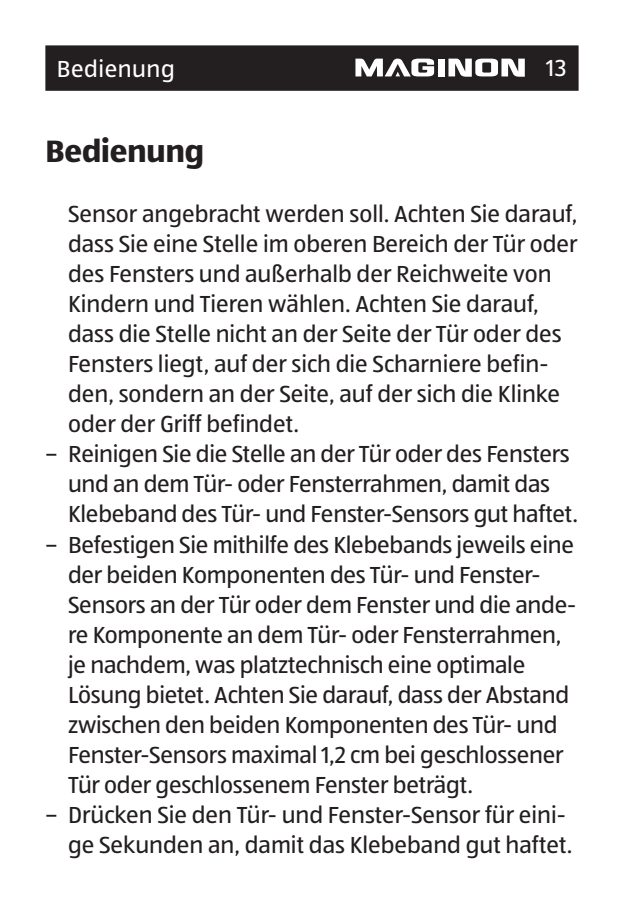
<style>
.page{position:relative;width:624px;height:908px;background:#fff}
.page>*{position:absolute;margin:0;border:0;box-sizing:border-box;transform-origin:0 0}
.t1{font:32px "ALDISUED Bold";color:#231f20}
.t2{font:24px/30px "ALDISUED Regular";letter-spacing:-.01em;color:#231f20}
.Kopfzeile_rechts{font:24px "ALDISUEDOT";letter-spacing:.02em;color:#fff}
</style>
<div class="page">
<div style="left:45px;top:45px;width:534px;height:46px;background:#231f20"></div>
<div style="left:438px;top:59px;width:6px;height:17px;background:#fff"></div>
<svg style="left:448px;top:59px;width:76px;height:18px"></svg>
<svg style="left:355px;top:59px;width:79px;height:17px"></svg>
<p class="Kopfzeile_rechts" style="left:57px;top:54px;width:120px">Bedienung</p>
<p class="Kopfzeile_rechts" style="left:546px;top:52px;width:22px">13</p>
<p class="t1" style="left:45px;top:131px;width:160px">Bedienung</p>
<p class="t2" style="left:68px;top:198px;width:511px">Sensor angebracht werden soll. Achten Sie darauf, dass Sie eine Stelle im oberen Bereich der Tür oder des Fensters und außerhalb der Reichweite von Kindern und Tieren wählen. Achten Sie darauf, dass die Stelle nicht an der Seite der Tür oder des Fensters liegt, auf der sich die Scharniere befin&shy;den, sondern an der Seite, auf der sich die Klinke oder der Griff befindet.</p>
<p class="t2" style="left:68px;top:438px;width:509px;text-indent:-23px">– Reinigen Sie die Stelle an der Tür oder des Fensters und an dem Tür- oder Fensterrahmen, damit das<br>Klebeband des Tür- und Fenster-Sensors gut haftet.</p>
<p class="t2" style="left:68px;top:528px;width:509px;text-indent:-23px">– Befestigen Sie mithilfe des Klebebands jeweils eine der beiden Komponenten des Tür- und Fenster-Sensors an der Tür oder dem Fenster und die ande&shy;re Komponente an dem Tür- oder Fensterrahmen, je nachdem, was platztechnisch eine optimale Lösung bietet. Achten Sie darauf, dass der Abstand zwischen den beiden Komponenten des Tür- und Fenster-Sensors maximal 1,2 cm bei geschlossener Tür oder geschlossenem Fenster beträgt.</p>
<p class="t2" style="left:45px;top:798px;width:526px;text-align:right">– Drücken Sie den Tür- und Fenster-Sensor für eini&shy;ge Sekunden an, damit das Klebeband gut haftet.</p>
</div>
